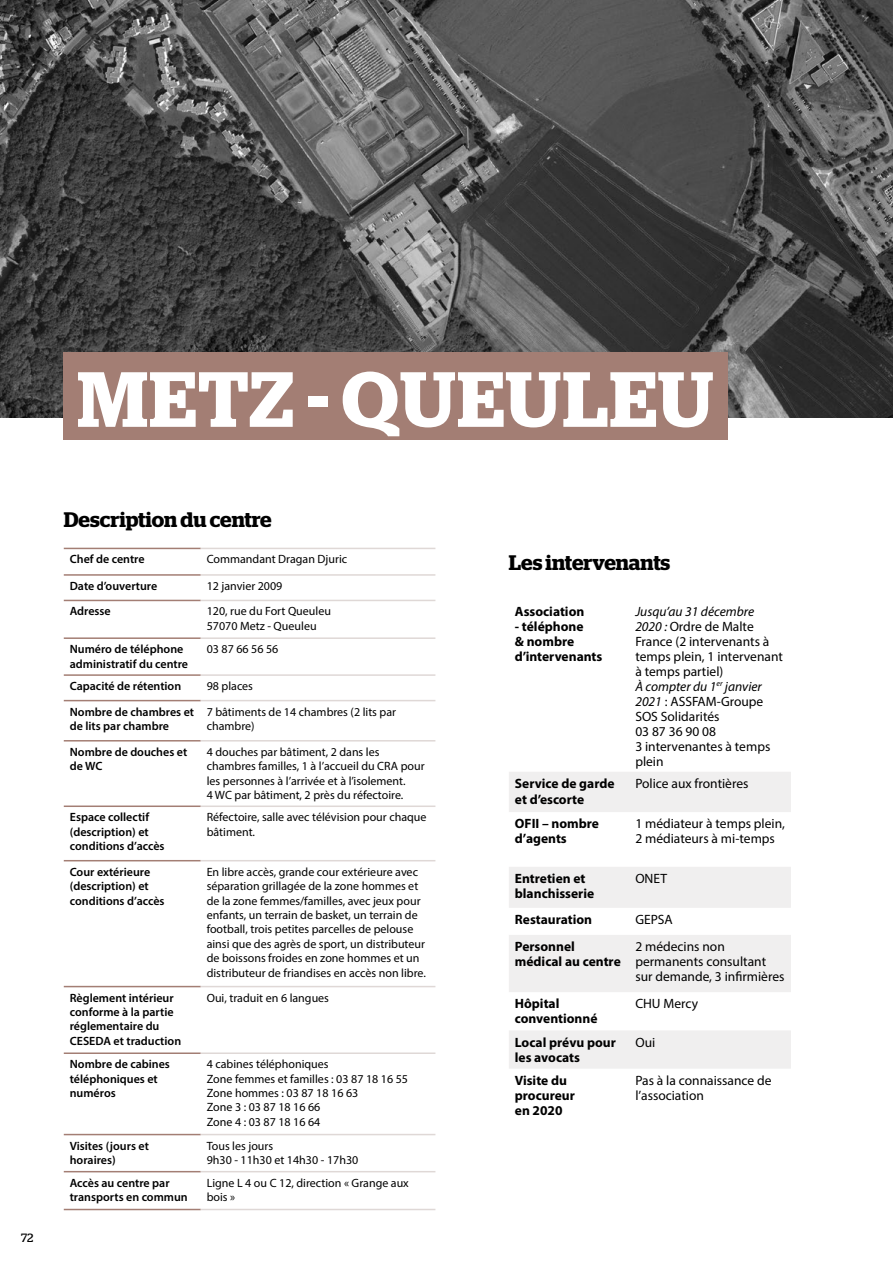
<style>
.page{position:relative;width:893px;height:1263px;background:#fff}
.page>*{position:absolute;margin:0;border:0;box-sizing:border-box;transform-origin:0 0}
.t1{font:600 78px "Stag";letter-spacing:.02em;color:#fff}
.t2{font:600 21px "Stag";color:#000}
.t3{font:13.5px/15px "Myriad Pro";color:#000}
.t4{font:700 13.5px/15px "Myriad Pro";color:#000}
.t5{font:12px/14.4px "Myriad Pro";color:#000}
.t6{font:600 12px/14.4px "Myriad Pro";color:#000}
.t7{font:12px "Stag";color:#000}
.s1{font-style:italic}
</style>
<div class="page">
<img style="left:0;top:0;width:893px;height:418px">
<div style="left:64px;top:352px;width:664px;height:88px;background:#a37e74"></div>
<hr style="left:64px;top:548px;width:137px;height:1px;background:#a37e74">
<hr style="left:201px;top:548px;width:234px;height:1px;background:#dfd8d6">
<hr style="left:64px;top:574px;width:137px;height:2px;background:#a37e74">
<hr style="left:201px;top:574px;width:234px;height:2px;background:#dfd8d6">
<hr style="left:64px;top:600px;width:137px;height:1px;background:#a37e74">
<hr style="left:201px;top:600px;width:234px;height:1px;background:#dfd8d6">
<hr style="left:64px;top:637px;width:137px;height:2px;background:#a37e74">
<hr style="left:201px;top:637px;width:234px;height:2px;background:#dfd8d6">
<hr style="left:64px;top:674px;width:137px;height:2px;background:#a37e74">
<hr style="left:201px;top:674px;width:234px;height:2px;background:#dfd8d6">
<hr style="left:64px;top:700px;width:137px;height:1px;background:#a37e74">
<hr style="left:201px;top:700px;width:234px;height:1px;background:#dfd8d6">
<hr style="left:64px;top:740px;width:137px;height:1px;background:#a37e74">
<hr style="left:201px;top:740px;width:234px;height:1px;background:#dfd8d6">
<hr style="left:64px;top:805px;width:137px;height:2px;background:#a37e74">
<hr style="left:201px;top:805px;width:234px;height:2px;background:#dfd8d6">
<hr style="left:64px;top:860px;width:137px;height:1px;background:#a37e74">
<hr style="left:201px;top:860px;width:234px;height:1px;background:#dfd8d6">
<hr style="left:64px;top:986px;width:137px;height:1px;background:#a37e74">
<hr style="left:201px;top:986px;width:234px;height:1px;background:#dfd8d6">
<hr style="left:64px;top:1052px;width:137px;height:2px;background:#a37e74">
<hr style="left:201px;top:1052px;width:234px;height:2px;background:#dfd8d6">
<hr style="left:64px;top:1134px;width:137px;height:1px;background:#a37e74">
<hr style="left:64px;top:1171px;width:137px;height:1px;background:#a37e74">
<hr style="left:64px;top:1209px;width:137px;height:1px;background:#a37e74">
<hr style="left:201px;top:1134px;width:234px;height:1px;background:#dfd8d6">
<hr style="left:201px;top:1171px;width:234px;height:1px;background:#dfd8d6">
<hr style="left:201px;top:1209px;width:234px;height:1px;background:#dfd8d6">
<svg style="left:509px;top:772px;width:282px;height:297px;fill:#f0efef"></svg>
<p class="t7" style="left:21px;top:1230px;width:14px">72</p>
<h1 class="t1" style="left:77px;top:354px;width:638px">METZ - QUEULEU</h1>
<h2 class="t2" style="left:64px;top:507px;width:209px">Description du centre</h2>
<p class="t6" style="left:70px;top:552px;width:76px">Chef de centre</p>
<p class="t5" style="left:207px;top:552px;width:142px">Commandant Dragan Djuric</p>
<p class="t6" style="left:70px;top:578px;width:89px">Date d’ouverture</p>
<p class="t5" style="left:207px;top:578px;width:77px">12 janvier 2009</p>
<p class="t6" style="left:70px;top:604px;width:43px">Adresse</p>
<p class="t5" style="left:207px;top:604px;width:126px">120, rue du Fort Queuleu<br>57070 Metz - Queuleu</p>
<p class="t6" style="left:70px;top:642px;width:120px">Numéro de téléphone administratif du centre</p>
<p class="t5" style="left:207px;top:642px;width:73px">03 87 66 56 56</p>
<p class="t6" style="left:70px;top:678px;width:113px">Capacité de rétention</p>
<p class="t5" style="left:207px;top:679px;width:48px">98 places</p>
<p class="t6" style="left:70px;top:704px;width:126px">Nombre de chambres et de lits par chambre</p>
<p class="t5" style="left:207px;top:704px;width:191px">7 bâtiments de 14 chambres (2 lits par chambre)</p>
<p class="t6" style="left:70px;top:744px;width:119px">Nombre de douches et de WC</p>
<p class="t5" style="left:207px;top:744px;width:219px">4 douches par bâtiment, 2 dans les chambres familles, 1 à l’accueil du CRA pour les personnes à l’arrivée et à l’isolement.<br>4 WC par bâtiment, 2 près du réfectoire.</p>
<p class="t6" style="left:70px;top:810px;width:96px">Espace collectif (description) et conditions d’accès</p>
<p class="t5" style="left:207px;top:810px;width:221px">Réfectoire, salle avec télévision pour chaque bâtiment.</p>
<p class="t6" style="left:70px;top:864px;width:96px">Cour extérieure (description) et conditions d’accès</p>
<p class="t5" style="left:207px;top:864px;width:221px">En libre accès, grande cour extérieure avec séparation grillagée de la zone hommes et de la zone femmes/familles, avec jeux pour enfants, un terrain de basket, un terrain de football, trois petites parcelles de pelouse ainsi que des agrès de sport, un distributeur de boissons froides en zone hommes et un distributeur de friandises en accès non libre.</p>
<p class="t6" style="left:70px;top:990px;width:113px">Règlement intérieur conforme à la partie réglementaire du<br>CESEDA et traduction</p>
<p class="t5" style="left:207px;top:990px;width:124px">Oui, traduit en 6 langues</p>
<p class="t6" style="left:70px;top:1057px;width:102px">Nombre de cabines téléphoniques et numéros</p>
<p class="t5" style="left:207px;top:1057px;width:203px">4 cabines téléphoniques<br>Zone femmes et familles : 03 87 18 16 55<br>Zone hommes : 03 87 18 16 63<br>Zone 3 : 03 87 18 16 66<br>Zone 4 : 03 87 18 16 64</p>
<p class="t6" style="left:70px;top:1138px;width:81px">Visites (jours et horaires)</p>
<p class="t5" style="left:207px;top:1138px;width:153px">Tous les jours<br>9h30 - 11h30 et 14h30 - 17h30</p>
<p class="t6" style="left:70px;top:1175px;width:120px">Accès au centre par transports en commun</p>
<p class="t5" style="left:207px;top:1175px;width:204px">Ligne L 4 ou C 12, direction « Grange aux bois »</p>
<h2 class="t2" style="left:509px;top:551px;width:163px">Les intervenants</h2>
<p class="t4" style="left:515px;top:603px;width:71px">Association</p>
<p class="t4" style="left:515px;top:618px;width:89px">- téléphone<br>&amp; nombre d’intervenants</p>
<p class="t3" style="left:635px;top:603px;width:149px"><span class="s1">Jusqu’au 31 décembre<br>2020 :</span> Ordre de Malte<br>France (2 intervenants à temps plein, 1 intervenant à temps partiel)<br><span class="s1">À compter du 1</span><sup>er</sup> <span class="s1">janvier<br>2021</span> : ASSFAM-Groupe<br>SOS Solidarités<br>03 87 36 90 08<br>3 intervenantes à temps plein</p>
<p class="t4" style="left:515px;top:775px;width:101px;line-height:16.2px">Service de garde et d’escorte</p>
<p class="t3" style="left:635px;top:776px;width:115px">Police aux frontières</p>
<p class="t4" style="left:515px;top:816px;width:86px">OFII – nombre d’agents</p>
<p class="t3" style="left:635px;top:816px;width:151px">1 médiateur à temps plein,<br>2 médiateurs à mi-temps</p>
<p class="t4" style="left:515px;top:870px;width:81px">Entretien et blanchisserie</p>
<p class="t3" style="left:635px;top:871px;width:33px">ONET</p>
<p class="t4" style="left:515px;top:911px;width:79px">Restauration</p>
<p class="t3" style="left:635px;top:912px;width:39px">GEPSA</p>
<p class="t4" style="left:515px;top:938px;width:107px">Personnel médical au centre</p>
<p class="t3" style="left:635px;top:939px;width:151px">2 médecins non permanents consultant sur demande, 3 infirmières</p>
<p class="t4" style="left:515px;top:996px;width:84px">Hôpital conventionné</p>
<p class="t3" style="left:635px;top:996px;width:64px">CHU Mercy</p>
<p class="t4" style="left:515px;top:1034px;width:103px">Local prévu pour les avocats</p>
<p class="t3" style="left:635px;top:1034px;width:21px">Oui</p>
<p class="t4" style="left:515px;top:1072px;width:62px">Visite du procureur en 2020</p>
<p class="t3" style="left:635px;top:1072px;width:138px">Pas à la connaissance de l’association</p>
</div>
